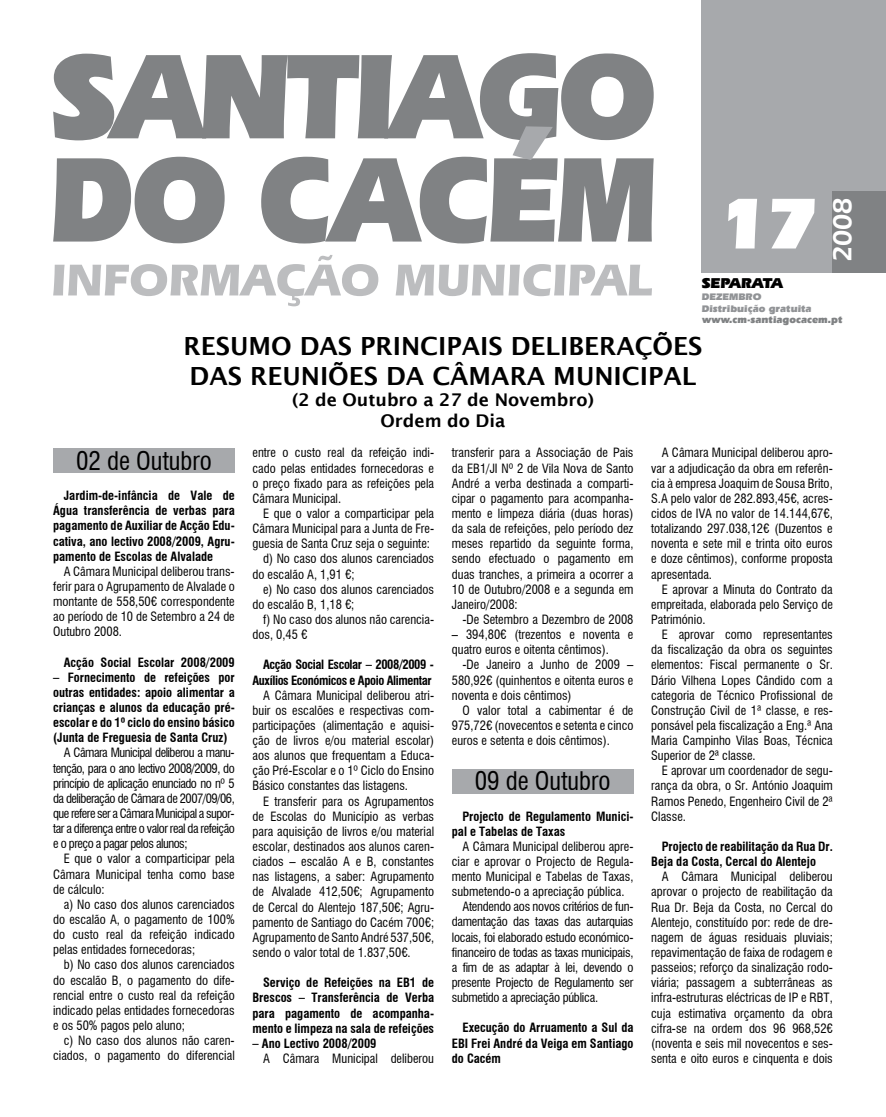
<style>
.page{position:relative;width:886px;height:1117px;background:#fff}
.page>*{position:absolute;margin:0;border:0;box-sizing:border-box;transform-origin:0 0}
.t1{font:900 75px "Eras IT Cby BT";color:#fff}
.t2{font:600 27.5px "Eras IT Cby BT";color:#fff}
.t3{font:600 25px/30px "Lucida Sans";color:#000}
.t4{font:condensed 25px "Swiss 721 BT";color:#000}
.t5{font:600 17.5px/21px "Lucida Sans";color:#000;text-align:center}
.t6{font:900 15px "Eras IT Cby BT";color:#000}
.t7{font:condensed 12.5px/15.1px "Swiss 721 BT";color:#000;text-align:justify}
.t8{font:700 condensed 12.5px/15.1px "Swiss 721 BT";color:#000;text-align:justify}
.t9{font:condensed 12.5px "Swiss 721 BT";letter-spacing:-.02em;color:#000}
.t10{font:700 condensed 12.5px/15.1px "Swiss 721 BT";letter-spacing:-.03em;color:#000;text-align:right}
.t11{font:900 10px/12px "Eras IT Cby BT";color:#919396}
.t12{font:900 10px "Eras IT Cby BT";color:#808284}
</style>
<div class="page">
<div style="left:452px;top:768px;width:181px;height:25px;background:#a7a9ac"></div>
<div style="left:53px;top:448px;width:182px;height:24px;background:#a7a9ac"></div>
<div style="left:702px;top:0;width:184px;height:273px;background:#a7a9ac"></div>
<div style="left:833px;top:191px;width:53px;height:82px;background:#808284"></div>
<svg style="left:53px;top:53px;width:601px;height:87px;fill:#808284"></svg>
<svg style="left:53px;top:157px;width:601px;height:86px;fill:#808284"></svg>
<svg style="left:512px;top:126px;width:41px;height:34px"></svg>
<svg style="left:53px;top:255px;width:599px;height:51px"></svg>
<h1 class="t1" style="left:717px;top:176px;width:101px">17</h1>
<h2 class="t2" style="left:825px;top:262px;width:66px;rotate:-90deg">2008</h2>
<p class="t6" style="left:702px;top:273px;width:83px">SEPARATA</p>
<p class="t11" style="left:702px;top:290px;width:111px">DEZEMBRO<br>Distribuição gratuita</p>
<p class="t12" style="left:702px;top:313px;width:142px">www.cm-santiagocacem.pt</p>
<h3 class="t3" style="left:183px;top:331px;width:520px">RESUMO DAS PRINCIPAIS DELIBERAÇÕES<br>DAS REUNIÕES DA CÂMARA MUNICIPAL</h3>
<h3 class="t5" style="left:292px;top:389px;width:303px">(2 de Outubro a 27 de Novembro)<br>Ordem do Dia</h3>
<h3 class="t4" style="left:76px;top:445px;width:137px">02 de Outubro</h3>
<p class="t8" style="left:53px;top:488px;width:183px;text-indent:11px">Jardim-de-infância de Vale de Água transferência de verbas para pagamento de Auxiliar de Acção Edu&shy;cativa, ano lectivo 2008/2009, Agru&shy;pamento de Escolas de Alvalade</p>
<p class="t7" style="left:53px;top:563px;width:183px;text-indent:11px">A Câmara Municipal deliberou trans&shy;ferir para o Agrupamento de Alvalade o montante de 558,50€ correspondente ao período de 10 de Setembro a 24 de Outubro 2008.</p>
<p class="t8" style="left:64px;top:654px;width:172px">Acção Social Escolar 2008/2009</p>
<p class="t8" style="left:53px;top:669px;width:183px">– Fornecimento de refeições por outras entidades: apoio alimentar a crianças e alunos da educação pré&shy;escolar e do 1º ciclo do ensino básico (Junta de Freguesia de Santa Cruz)</p>
<p class="t7" style="left:53px;top:745px;width:183px;text-indent:11px">A Câmara Municipal deliberou a manu&shy;tenção, para o ano lectivo 2008/2009, do princípio de aplicação enunciado no nº 5 da deliberação de Câmara de 2007/09/06, que refere ser a Câmara Municipal a supor&shy;tar a diferença entre o valor real da refeição e o preço a pagar pelos alunos;</p>
<p class="t7" style="left:53px;top:851px;width:183px;text-indent:11px">E que o valor a comparticipar pela Câmara Municipal tenha como base de cálculo:</p>
<p class="t7" style="left:53px;top:896px;width:183px;text-indent:11px">a) No caso dos alunos carenciados do escalão A, o pagamento de 100% do custo real da refeição indicado pelas entidades fornecedoras;</p>
<p class="t7" style="left:53px;top:957px;width:183px;text-indent:11px">b) No caso dos alunos carenciados do escalão B, o pagamento do dife&shy;rencial entre o custo real da refeição indicado pelas entidades fornecedoras e os 50% pagos pelo aluno;</p>
<p class="t7" style="left:53px;top:1032px;width:183px;text-align:right">c) No caso dos alunos não caren&shy;ciados, o pagamento do diferencial</p>
<p class="t7" style="left:252px;top:445px;width:183px">entre o custo real da refeição indi&shy;cado pelas entidades fornecedoras e o preço fixado para as refeições pela Câmara Municipal.</p>
<p class="t7" style="left:263px;top:506px;width:172px">E que o valor a comparticipar pela</p>
<p class="t7" style="left:252px;top:521px;width:183px">Câmara Municipal para a Junta de Fre-</p>
<p class="t7" style="left:252px;top:536px;width:179px">guesia de Santa Cruz seja o seguinte:</p>
<p class="t7" style="left:263px;top:551px;width:172px">d) No caso dos alunos carenciados</p>
<p class="t7" style="left:252px;top:566px;width:104px">do escalão A, 1,91 €;</p>
<p class="t7" style="left:263px;top:581px;width:172px">e) No caso dos alunos carenciados</p>
<p class="t7" style="left:252px;top:596px;width:103px">do escalão B, 1,18 €;</p>
<p class="t7" style="left:263px;top:611px;width:172px">f) No caso dos alunos não carencia-</p>
<p class="t7" style="left:252px;top:627px;width:56px">dos, 0,45 €</p>
<p class="t10" style="left:252px;top:657px;width:183px">Acção Social Escolar – 2008/2009 -<br>Auxílios Económicos e Apoio Alimentar</p>
<p class="t7" style="left:252px;top:687px;width:183px;text-indent:11px">A Câmara Municipal deliberou atri&shy;buir os escalões e respectivas com&shy;participações (alimentação e aquisi&shy;ção de livros e/ou material escolar) aos alunos que frequentam a Educa&shy;ção Pré-Escolar e o 1º Ciclo do Ensino Básico constantes das listagens.</p>
<p class="t7" style="left:252px;top:793px;width:183px;text-indent:11px">E transferir para os Agrupamentos de Escolas do Município as verbas para aquisição de livros e/ou material escolar, destinados aos alunos caren&shy;ciados – escalão A e B, constantes nas listagens, a saber: Agrupamento de Alvalade 412,50€; Agrupamento de Cercal do Alentejo 187,50€; Agru&shy;pamento de Santiago do Cacém 700€; Agrupamento de Santo André 537,50€, sendo o valor total de 1.837,50€.</p>
<p class="t8" style="left:252px;top:974px;width:183px;text-indent:11px">Serviço de Refeições na EB1 de Brescos – Transferência de Verba para pagamento de acompanha&shy;mento e limpeza na sala de refeições</p>
<p class="t8" style="left:252px;top:1035px;width:126px">– Ano Lectivo 2008/2009</p>
<p class="t7" style="left:263px;top:1050px;width:172px">A Câmara Municipal deliberou</p>
<p class="t7" style="left:452px;top:445px;width:183px">transferir para a Associação de Pais da EB1/JI Nº 2 de Vila Nova de Santo André a verba destinada a comparti&shy;cipar o pagamento para acompanha&shy;mento e limpeza diária (duas horas) da sala de refeições, pelo período dez meses repartido da seguinte forma, sendo efectuado o pagamento em duas tranches, a primeira a ocorrer a 10 de Outubro/2008 e a segunda em Janeiro/2008:</p>
<p class="t7" style="left:462px;top:611px;width:172px">-De Setembro a Dezembro de 2008</p>
<p class="t7" style="left:452px;top:627px;width:183px">– 394,80€ (trezentos e noventa e quatro euros e oitenta cêntimos).</p>
<p class="t7" style="left:452px;top:657px;width:183px;text-indent:11px">-De Janeiro a Junho de 2009 – 580,92€ (quinhentos e oitenta euros e noventa e dois cêntimos)</p>
<p class="t7" style="left:452px;top:702px;width:183px;text-indent:11px">O valor total a cabimentar é de 975,72€ (novecentos e setenta e cinco euros e setenta e dois cêntimos).</p>
<h3 class="t4" style="left:475px;top:766px;width:137px">09 de Outubro</h3>
<p class="t8" style="left:452px;top:808px;width:183px;text-indent:11px">Projecto de Regulamento Munici&shy;pal e Tabelas de Taxas</p>
<p class="t7" style="left:462px;top:838px;width:172px">A Câmara Municipal deliberou apre-</p>
<p class="t7" style="left:452px;top:853px;width:183px">ciar e aprovar o Projecto de Regula-</p>
<p class="t7" style="left:452px;top:868px;width:183px">mento Municipal e Tabelas de Taxas,</p>
<p class="t7" style="left:452px;top:883px;width:174px">submetendo-o a apreciação pública.</p>
<p class="t9" style="left:462px;top:899px;width:172px">Atendendo aos novos critérios de fun-</p>
<p class="t9" style="left:452px;top:914px;width:183px">damentação das taxas das autarquias</p>
<p class="t9" style="left:452px;top:929px;width:183px">locais, foi elaborado estudo económico-</p>
<p class="t9" style="left:452px;top:944px;width:183px">financeiro de todas as taxas municipais,</p>
<p class="t9" style="left:452px;top:959px;width:183px">a fim de as adaptar à lei, devendo o</p>
<p class="t9" style="left:452px;top:974px;width:183px">presente Projecto de Regulamento ser</p>
<p class="t9" style="left:452px;top:989px;width:148px">submetido a apreciação pública.</p>
<p class="t8" style="left:452px;top:1020px;width:183px;text-indent:11px">Execução do Arruamento a Sul da EBI Frei André da Veiga em Santiago do Cacém</p>
<p class="t7" style="left:651px;top:445px;width:183px;text-indent:11px">A Câmara Municipal deliberou apro&shy;var a adjudicação da obra em referên&shy;cia à empresa Joaquim de Sousa Brito, S.A pelo valor de 282.893,45€, acres&shy;cidos de IVA no valor de 14.144,67€, totalizando 297.038,12€ (Duzentos e noventa e sete mil e trinta oito euros e doze cêntimos), conforme proposta apresentada.</p>
<p class="t7" style="left:651px;top:581px;width:183px;text-indent:11px">E aprovar a Minuta do Contrato da empreitada, elaborada pelo Serviço de Património.</p>
<p class="t7" style="left:651px;top:627px;width:183px;text-indent:11px">E aprovar como representantes da fiscalização da obra os seguintes elementos: Fiscal permanente o Sr.<br>Dário Vilhena Lopes Cândido com a categoria de Técnico Profissional de Construção Civil de 1ª classe, e res&shy;ponsável pela fiscalização a Eng.ª Ana Maria Campinho Vilas Boas, Técnica Superior de 2ª classe.</p>
<p class="t7" style="left:651px;top:763px;width:183px;text-indent:11px">E aprovar um coordenador de segu&shy;rança da obra, o Sr. António Joaquim Ramos Penedo, Engenheiro Civil de 2ª Classe.</p>
<p class="t8" style="left:651px;top:838px;width:183px;text-indent:11px">Projecto de reabilitação da Rua Dr.<br>Beja da Costa, Cercal do Alentejo</p>
<p class="t7" style="left:651px;top:869px;width:183px;text-indent:11px">A Câmara Municipal deliberou aprovar o projecto de reabilitação da Rua Dr. Beja da Costa, no Cercal do Alentejo, constituído por: rede de dre&shy;nagem de águas residuais pluviais; repavimentação de faixa de rodagem e passeios; reforço da sinalização rodo&shy;viária; passagem a subterrâneas as infra-estruturas eléctricas de IP e RBT, cuja estimativa orçamento da obra cifra-se na ordem dos 96 968,52€ (noventa e seis mil novecentos e ses&shy;senta e oito euros e cinquenta e dois</p>
</div>
